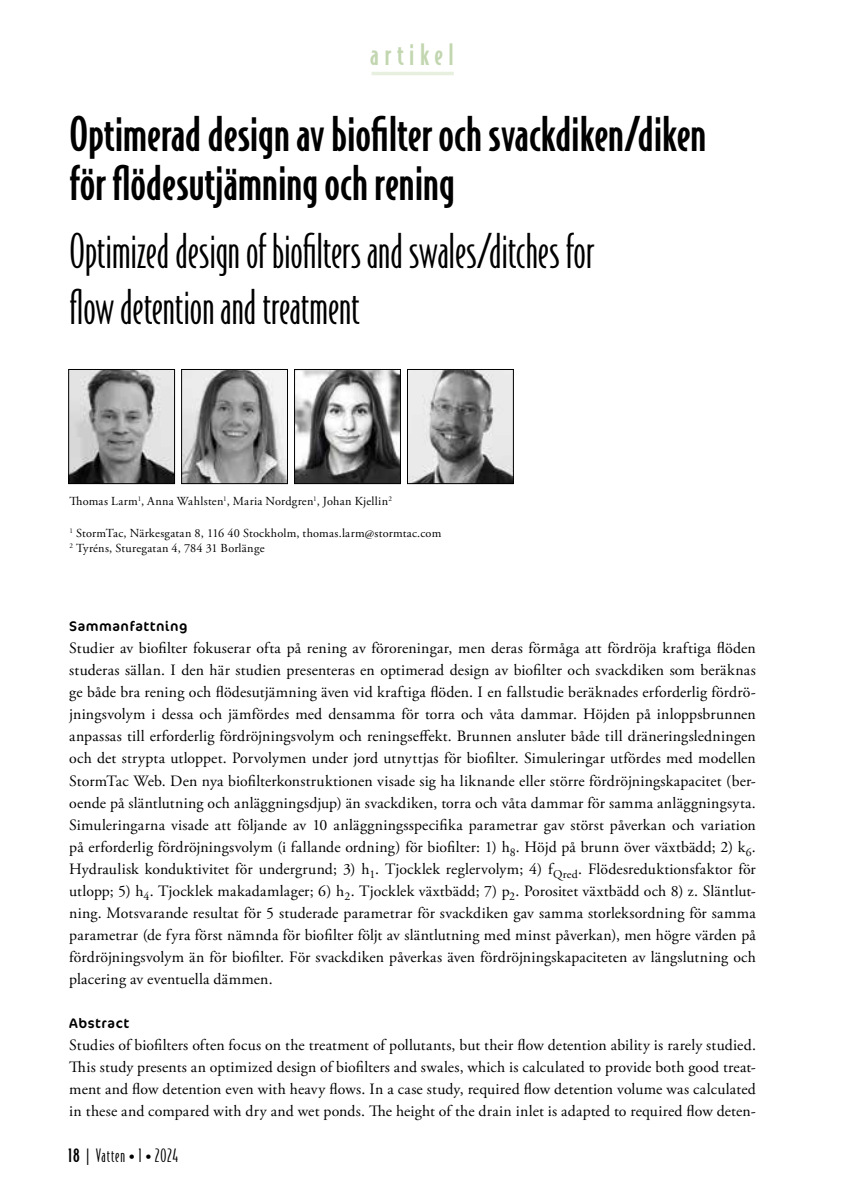
<style>
.page{position:relative;width:844px;height:1191px;background:#fff}
.page>*{position:absolute;margin:0;border:0;box-sizing:border-box;transform-origin:0 0}
.t1{font:500 45.5px/49px "Bodega Sans";color:#000}
.t2{font:300 45.5px/56px "Bodega Sans";letter-spacing:-.005em;color:#000}
.t3{font:500 28px "Bodega Sans";letter-spacing:.195em;color:#c2d6b0}
.t4{font:300 17.5px "Bodega Sans";letter-spacing:.05em;color:#000}
.t5{font:15.75px/22.1px "Adobe Garamond Pro";letter-spacing:.015em;color:#000;text-align:justify}
.t6{font:14px "Cocon Pro";letter-spacing:.045em;color:#000}
.t7{font:12.25px/15.8px "Adobe Garamond Pro";letter-spacing:.02em;color:#000}
.s1{font-weight:500}
.s2{font-family:"Adobe Garamond Pro";font-weight:400;font-size:15.75px}
</style>
<div class="page">
<hr style="left:371px;top:72px;width:82px;height:3px;background:#e7efdf">
<img style="left:70px;top:371px;width:103px;height:111px">
<div style="left:68px;top:369px;width:107px;height:115px;border:1px solid #000"></div>
<img style="left:183px;top:371px;width:102px;height:111px">
<div style="left:181px;top:369px;width:106px;height:115px;border:1px solid #000"></div>
<img style="left:296px;top:371px;width:102px;height:111px">
<div style="left:294px;top:369px;width:106px;height:115px;border:1px solid #000"></div>
<img style="left:409px;top:371px;width:102px;height:111px">
<div style="left:407px;top:369px;width:106px;height:115px;border:1px solid #000"></div>
<h2 class="t3" style="left:370px;top:37px;width:85px">artikel</h2>
<h1 class="t1" style="left:69px;top:108px;width:638px">Optimerad design av biofilter och svackdiken/diken för flödesutjämning och rening</h1>
<h1 class="t2" style="left:69px;top:223px;width:526px">Optimized design of biofilters and swales/ditches for flow detention and treatment</h1>
<p class="t7" style="left:69px;top:494px;width:324px">Thomas Larm<sup>1</sup>, Anna Wahlsten<sup>1</sup>, Maria Nordgren<sup>1</sup>, Johan Kjellin<sup>2</sup></p>
<p class="t7" style="left:69px;top:525px;width:373px"><sup>1</sup> StormTac, Närkesgatan 8, 116 40 Stockholm, thomas.larm@stormtac.com<br><sup>2</sup> Tyréns, Sturegatan 4, 784 31 Borlänge</p>
<p class="t6" style="left:69px;top:617px;width:120px">Sammanfattning</p>
<p class="t5" style="left:69px;top:638px;width:688px">Studier av biofilter fokuserar ofta på rening av föroreningar, men deras förmåga att fördröja kraftiga flöden studeras sällan. I den här studien presenteras en optimerad design av biofilter och svackdiken som beräknas ge både bra rening och flödesutjämning även vid kraftiga flöden. I en fallstudie beräknades erforderlig fördrö&shy;jningsvolym i dessa och jämfördes med densamma för torra och våta dammar. Höjden på inloppsbrunnen anpassas till erforderlig fördröjningsvolym och reningseffekt. Brunnen ansluter både till dräneringsledningen och det strypta utloppet. Porvolymen under jord utnyttjas för biofilter. Simuleringar utfördes med modellen StormTac Web. Den nya biofilterkonstruktionen visade sig ha liknande eller större fördröjningskapacitet (ber&shy;oende på släntlutning och anläggningsdjup) än svackdiken, torra och våta dammar för samma anläggningsyta.<br>Simuleringarna visade att följande av 10 anläggningsspecifika parametrar gav störst påverkan och variation på erforderlig fördröjningsvolym (i fallande ordning) för biofilter: 1) h<sub>8</sub>. Höjd på brunn över växtbädd; 2) k<sub>6</sub>.<br>Hydraulisk konduktivitet för undergrund; 3) h<sub>1</sub>. Tjocklek reglervolym; 4) f<sub>Qred</sub>. Flödesreduktionsfaktor för utlopp; 5) h<sub>4</sub>. Tjocklek makadamlager; 6) h<sub>2</sub>. Tjocklek växtbädd; 7) p<sub>2</sub>. Porositet växtbädd och 8) z. Släntlut&shy;ning. Motsvarande resultat för 5 studerade parametrar för svackdiken gav samma storleksordning för samma parametrar (de fyra först nämnda för biofilter följt av släntlutning med minst påverkan), men högre värden på fördröjningsvolym än för biofilter. För svackdiken påverkas även fördröjningskapaciteten av längslutning och placering av eventuella dämmen.</p>
<p class="t6" style="left:69px;top:1014px;width:61px">Abstract</p>
<p class="t5" style="left:69px;top:1034px;width:688px">Studies of biofilters often focus on the treatment of pollutants, but their flow detention ability is rarely studied.<br>This study presents an optimized design of biofilters and swales, which is calculated to provide both good treat&shy;ment and flow detention even with heavy flows. In a case study, required flow detention volume was calculated in these and compared with dry and wet ponds. The height of the drain inlet is adapted to required flow deten-</p>
<p class="t4" style="left:68px;top:1145px;width:111px"><span class="s1">18</span> | Vatten <span class="s2">•</span> 1 <span class="s2">•</span> 2024</p>
</div>
